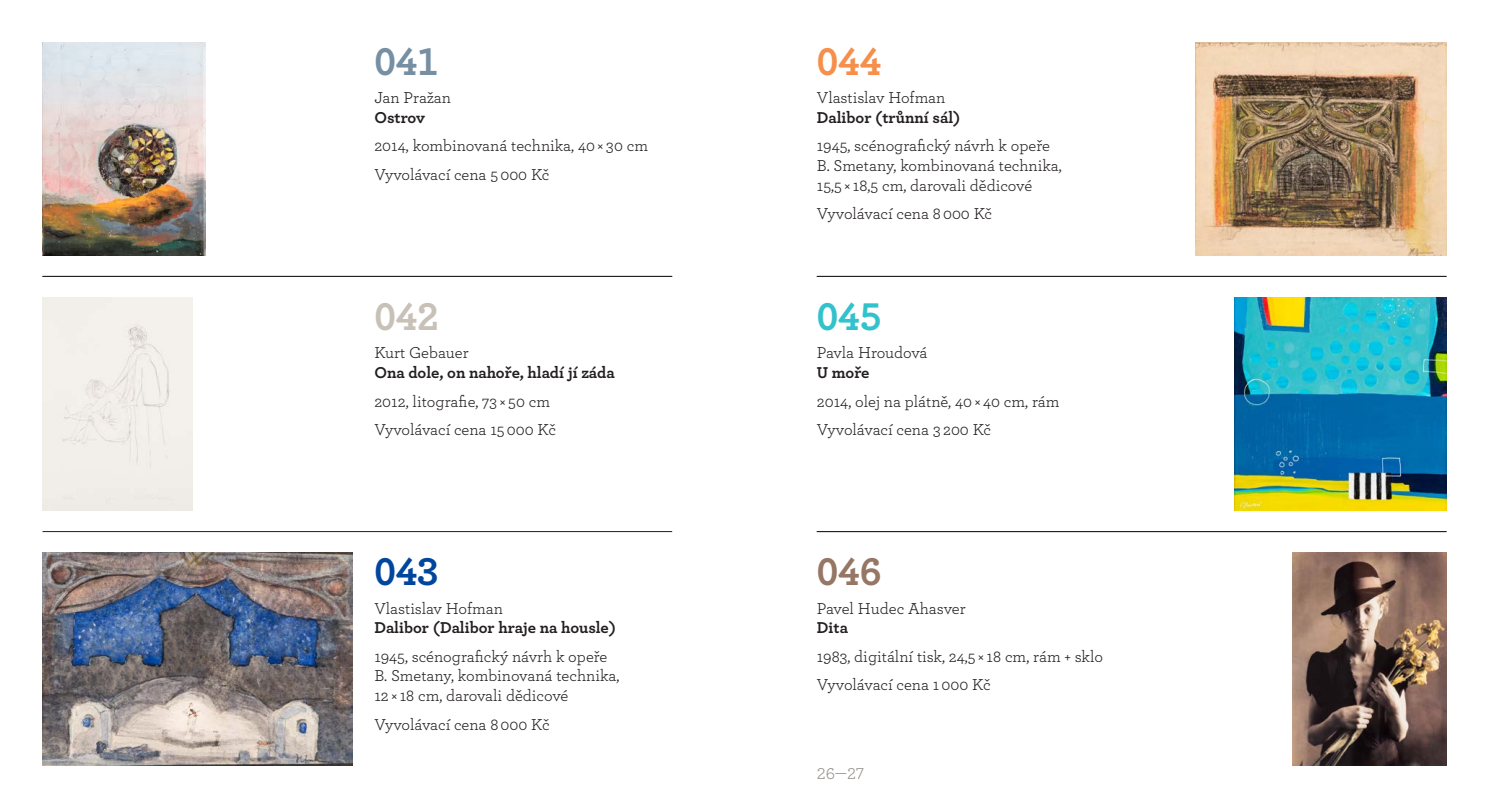
<style>
.page{position:relative;width:1489px;height:808px;background:#fff}
.page>*{position:absolute;margin:0;border:0;box-sizing:border-box;transform-origin:0 0}
.t1{font:700 40.5px "Archer";color:#768fa2}
.t2{font:700 40.5px "Archer";color:#c8c1b7}
.t3{font:700 40.5px "Archer";color:#01469e}
.t4{font:700 40.5px "Archer";color:#967665}
.t5{font:700 40.5px "Archer";color:#32c2cc}
.t6{font:700 40.5px "Archer";color:#f58f4b}
.t7{font:16.5px/28.3px "Archer";letter-spacing:-.005em;color:#231f20}
.t8{font:700 16.5px "Archer";color:#231f20}
.t9{font:16.5px "Archer";color:#979391}
</style>
<div class="page">
<hr style="left:43px;top:276px;width:629px;height:1px;background:#231f20">
<hr style="left:816px;top:276px;width:630px;height:1px;background:#231f20">
<hr style="left:816px;top:531px;width:630px;height:1px;background:#231f20">
<hr style="left:43px;top:531px;width:629px;height:1px;background:#231f20">
<img style="left:1292px;top:553px;width:154px;height:212px">
<img style="left:1234px;top:298px;width:212px;height:212px">
<img style="left:1195px;top:43px;width:251px;height:212px">
<img style="left:43px;top:553px;width:310px;height:212px">
<img style="left:43px;top:43px;width:162px;height:212px">
<div style="left:43px;top:298px;width:149px;height:212px;background:#f2efea"></div>
<h1 class="t1" style="left:374px;top:29px;width:66px">041</h1>
<p class="t7" style="left:374px;top:83px;width:78px">Jan Pražan</p>
<p class="t8" style="left:374px;top:105px;width:52px">Ostrov</p>
<p class="t7" style="left:374px;top:131px;width:275px">2014, kombinovaná technika, 40 × 30 cm<br>Vyvolávací cena 5 000 Kč</p>
<h1 class="t2" style="left:374px;top:285px;width:66px">042</h1>
<p class="t7" style="left:374px;top:338px;width:96px">Kurt Gebauer</p>
<p class="t8" style="left:374px;top:360px;width:242px">Ona dole, on nahoře, hladí jí záda</p>
<p class="t7" style="left:374px;top:386px;width:183px">2012, litografie, 73 × 50 cm<br>Vyvolávací cena 15 000 Kč</p>
<h1 class="t3" style="left:374px;top:540px;width:66px">043</h1>
<p class="t7" style="left:374px;top:593px;width:130px">Vlastislav Hofman</p>
<p class="t8" style="left:374px;top:615px;width:243px">Dalibor (Dalibor hraje na housle)</p>
<p class="t7" style="left:374px;top:645px;width:246px;line-height:19.8px">1945, scénografický návrh k opeře<br>B. Smetany, kombinovaná technika,<br>12 × 18 cm, darovali dědicové</p>
<p class="t7" style="left:374px;top:709px;width:177px">Vyvolávací cena 8 000 Kč</p>
<h1 class="t6" style="left:816px;top:29px;width:66px">044</h1>
<p class="t7" style="left:816px;top:83px;width:130px">Vlastislav Hofman</p>
<p class="t8" style="left:816px;top:105px;width:145px">Dalibor (trůnní sál)</p>
<p class="t7" style="left:816px;top:135px;width:246px;line-height:19.8px">1945, scénografický návrh k opeře<br>B. Smetany, kombinovaná technika,<br>15‚5 × 18‚5 cm, darovali dědicové</p>
<p class="t7" style="left:816px;top:199px;width:177px">Vyvolávací cena 8 000 Kč</p>
<h1 class="t5" style="left:816px;top:285px;width:66px">045</h1>
<p class="t7" style="left:816px;top:338px;width:112px">Pavla Hroudová</p>
<p class="t8" style="left:816px;top:360px;width:54px">U moře</p>
<p class="t7" style="left:816px;top:386px;width:244px">2014, olej na plátně, 40 × 40 cm, rám<br>Vyvolávací cena 3 200 Kč</p>
<h1 class="t4" style="left:816px;top:540px;width:66px">046</h1>
<p class="t7" style="left:816px;top:593px;width:150px">Pavel Hudec Ahasver</p>
<p class="t8" style="left:816px;top:615px;width:33px">Dita</p>
<p class="t7" style="left:816px;top:641px;width:288px">1983, digitální tisk, 24‚5 × 18 cm, rám + sklo<br>Vyvolávací cena 1 000 Kč</p>
<p class="t9" style="left:816px;top:762px;width:49px">26—27</p>
</div>
